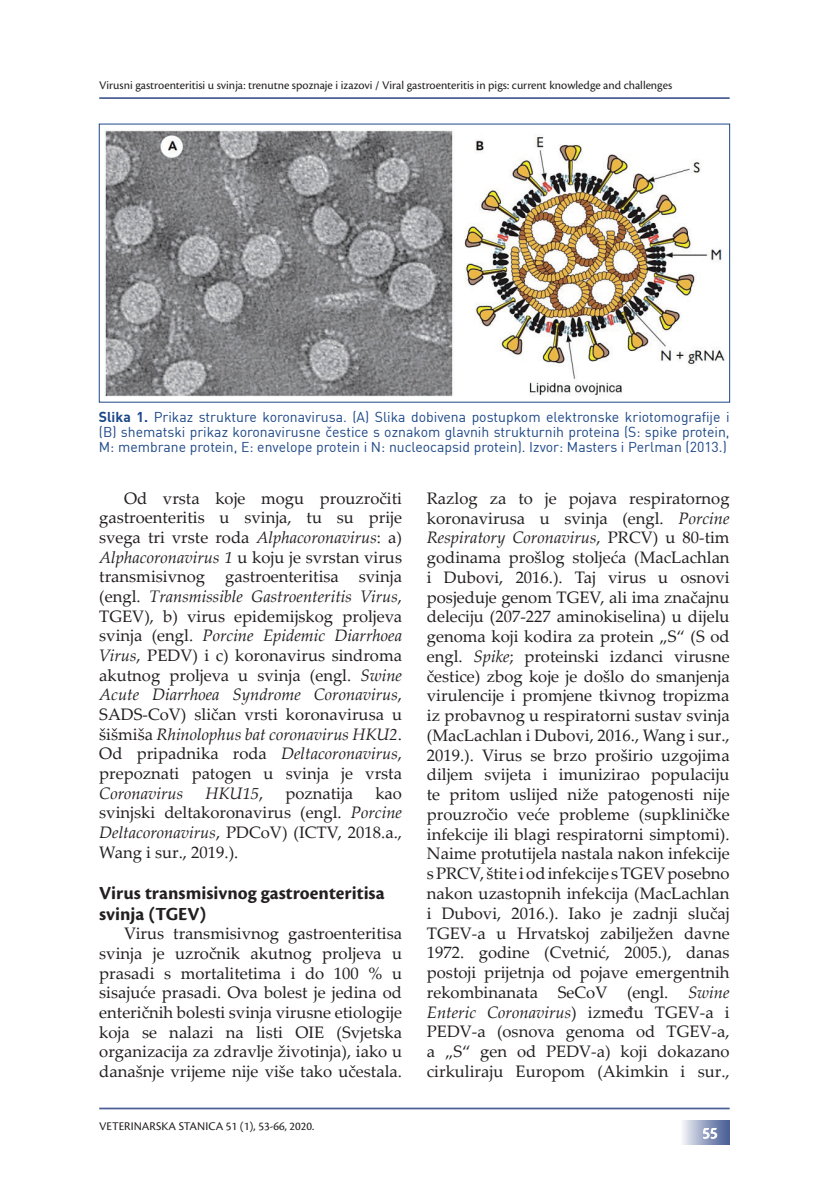
<style>
.page{position:relative;width:819px;height:1191px;background:#fff}
.page>*{position:absolute;margin:0;border:0;box-sizing:border-box;transform-origin:0 0}
.međunaslov{font:700 19.25px/21px "Cronos Pro";color:#231f20}
.TEKST{font:16.62px/19.8px "Palatino Linotype";color:#231f20;text-align:justify}
.TEKST-2{font:italic 16.62px "Palatino Linotype";color:#231f20}
.t1{font:15.75px "Cronos Pro";color:#fff}
.potpis_pod_tablicu{font:14px/14.9px "DIN";color:#1c4787;text-align:justify}
.t2{font:12.25px "Cronos Pro";color:#231f20}
.s1{font-weight:700}
.s2{font-style:italic}
.s3{font-style:normal}
</style>
<div class="page">
<hr style="left:99px;top:1107px;width:630px;height:2px;background:#4b6096">
<hr style="left:99px;top:97px;width:630px;height:2px;background:#4b6096">
<div style="left:680px;top:1120px;width:49px;height:25px;background:linear-gradient(to right,#f7f7fa,#435991)"></div>
<svg style="left:702px;top:1127px;width:15px;height:12px"></svg>
<img style="left:105px;top:130px;width:621px;height:267px">
<div style="left:99px;top:124px;width:631px;height:278px;border:1px solid #1c4787"></div>
<p class="t2" style="left:99px;top:78px;width:574px">Virusni gastroenteritisi u svinja: trenutne spoznaje i izazovi / Viral gastroenteritis in pigs: current knowledge and challenges</p>
<p class="potpis_pod_tablicu" style="left:99px;top:409px;width:632px"><span class="s1">Slika 1.</span> Prikaz strukture koronavirusa. (A) Slika dobivena postupkom elektronske kriotomografije i (B) shematski prikaz koronavirusne čestice s oznakom glavnih strukturnih proteina (S: spike protein, M: membrane protein, E: envelope protein i N: nucleocapsid protein). Izvor: Masters i Perlman (2013.)</p>
<p class="TEKST" style="left:99px;top:487px;width:304px;text-indent:25px">Od vrsta koje mogu prouzročiti gastroenteritis u svinja, tu su prije svega tri vrste roda <span class="s2">Alphacoronavirus</span>: a)<br><span class="s2">Alphacoronavirus 1</span> u koju je svrstan virus transmisivnog gastroenteritisa svinja (engl. <span class="s2">Transmissible Gastroenteritis Virus</span>, TGEV), b) virus epidemijskog proljeva svinja (engl. <span class="s2">Porcine Epidemic Diarrhoea Virus</span>, PEDV) i c) koronavirus sindroma akutnog proljeva u svinja (engl. <span class="s2">Swine Acute Diarrhoea Syndrome Coronavirus</span>, SADS-CoV) sličan vrsti koronavirusa u šišmiša <span class="s2">Rhinolophus bat coronavirus HKU2</span>.<br>Od pripadnika roda <span class="s2">Deltacoronavirus</span>, prepoznati patogen u svinja je vrsta <span class="s2">Coronavirus</span></p>
<p class="TEKST" style="left:99px;top:782px;width:304px;text-indent:276px">kao svinjski deltakoronavirus (engl. <span class="s2">Porcine Deltacoronavirus</span>, PDCoV) (ICTV, 2018.a., Wang i sur., 2019.).</p>
<p class="međunaslov" style="left:99px;top:882px;width:287px">Virus transmisivnog gastroenteritisa svinja (TGEV)</p>
<p class="TEKST" style="left:99px;top:923px;width:304px;text-indent:25px">Virus transmisivnog gastroenteritisa svinja je uzročnik akutnog proljeva u prasadi s mortalitetima i do 100 % u sisajuće prasadi. Ova bolest je jedina od enteričnih bolesti svinja virusne etiologije koja se nalazi na listi OIE (Svjetska organizacija za zdravlje životinja), iako u današnje vrijeme nije više tako učestala.</p>
<p class="TEKST-2" style="left:205px;top:781px;width:59px">HKU15<span class="s3">,</span></p>
<p class="TEKST" style="left:285px;top:782px;width:69px">poznatija</p>
<p class="t2" style="left:99px;top:1119px;width:216px">VETERINARSKA STANICA 51 (1), 53-66, 2020.</p>
<p class="TEKST" style="left:427px;top:487px;width:304px">Razlog za to je pojava respiratornog koronavirusa u svinja (engl. <span class="s2">Porcine Respiratory Coronavirus</span>, PRCV) u 80-tim godinama prošlog stoljeća (MacLachlan i Dubovi, 2016.). Taj virus u osnovi posjeduje genom TGEV, ali ima značajnu deleciju (207-227 aminokiselina) u dijelu genoma koji kodira za protein „S“ (S od engl. <span class="s2">Spike</span>; proteinski izdanci virusne čestice) zbog koje je došlo do smanjenja virulencije i promjene tkivnog tropizma iz probavnog u respiratorni sustav svinja (MacLachlan i Dubovi, 2016., Wang i sur., 2019.). Virus se brzo proširio uzgojima diljem svijeta i imunizirao populaciju te pritom uslijed niže patogenosti nije prouzročio veće probleme (supkliničke infekcije ili blagi respiratorni simptomi).<br>Naime protutijela nastala nakon infekcije s PRCV, štite i od infekcije s TGEV posebno nakon uzastopnih infekcija (MacLachlan i Dubovi, 2016.). Iako je zadnji slučaj TGEV-a u Hrvatskoj zabilježen davne 1972. godine (Cvetnić, 2005.), danas postoji prijetnja od pojave emergentnih rekombinanata SeCoV (engl. <span class="s2">Swine Enteric Coronavirus</span>) između TGEV-a i PEDV-a (osnova genoma od TGEV-a, a „S“ gen od PEDV-a) koji dokazano cirkuliraju Europom (Akimkin i sur.,</p>
<p class="t1" style="left:702px;top:1124px;width:16px">55</p>
</div>
